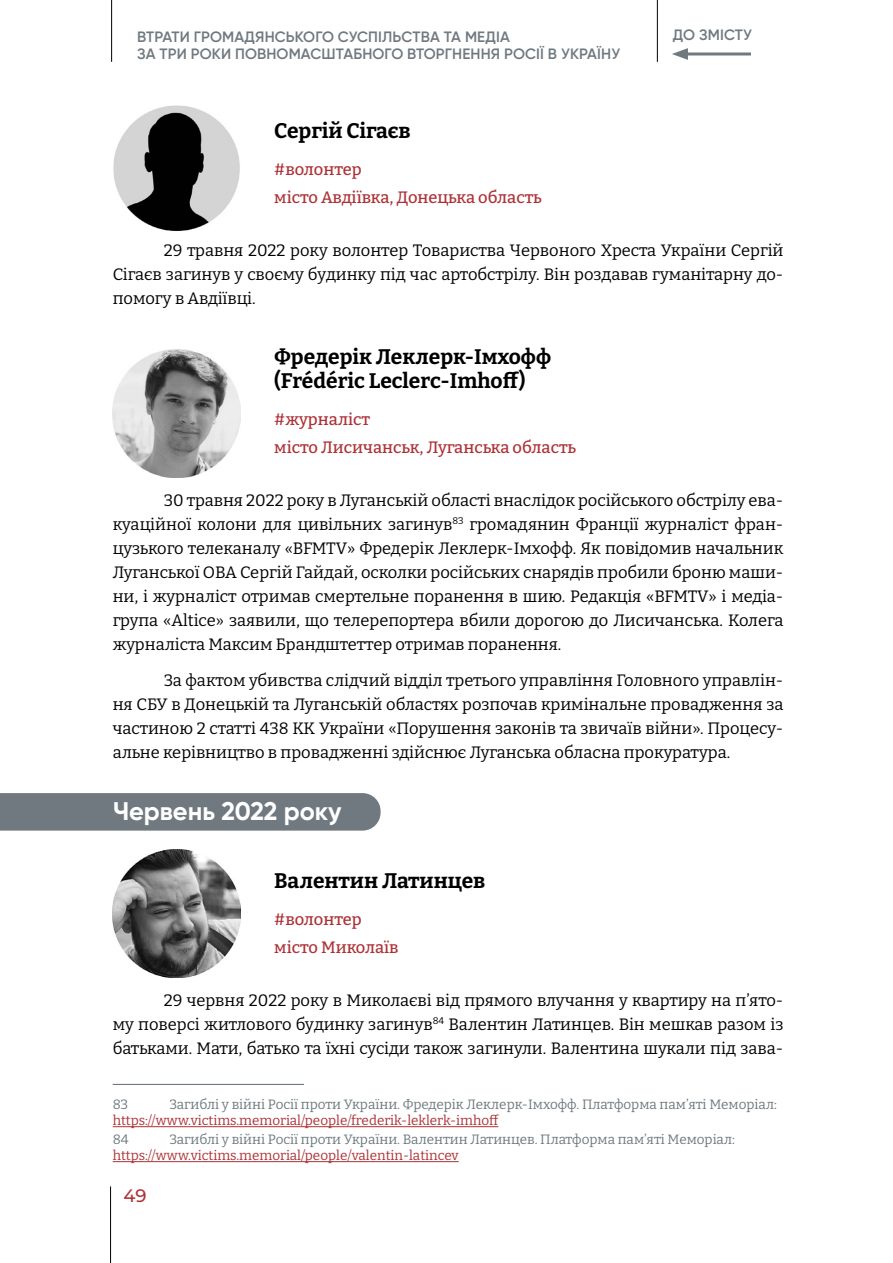
<style>
.page{position:relative;width:893px;height:1263px;background:#fff}
.page>*{position:absolute;margin:0;border:0;box-sizing:border-box;transform-origin:0 0}
.t1{font:700 25.5px "Gilroy";color:#fff}
.t2{font:700 21px/24px "Bitter";color:#000}
.t3{font:500 18px "Montserrat";color:#ad3237}
.t4{font:16.5px/24px "Bitter";color:#000;text-align:justify}
.t5{font:500 16.5px/28.2px "Bitter";color:#ad3237}
.t6{font:600 15px/16.5px "Gilroy";letter-spacing:.01em;color:#6f797f}
.t7{font:13.5px "Bitter";color:#6f797f}
.t8{font:13.5px "Bitter";color:#ad3237}
</style>
<div class="page">
<hr style="left:111px;top:0;width:1px;height:62px;background:#000">
<hr style="left:110px;top:1186px;width:1px;height:77px;background:#000">
<hr style="left:657px;top:0;width:1px;height:62px;background:#000">
<hr style="left:682px;top:53px;width:69px;height:3px;background:#6f797f">
<svg style="left:672px;top:48px;width:16px;height:12px"></svg>
<hr style="left:113px;top:1084px;width:191px;height:1px;background:#6f797f">
<hr style="left:113px;top:1126px;width:385px;height:1px;background:#ad3237">
<hr style="left:113px;top:1161px;width:346px;height:1px;background:#ad3237">
<img style="left:113px;top:350px;width:127px;height:127px">
<img style="left:113px;top:105px;width:127px;height:126px">
<img style="left:113px;top:849px;width:127px;height:128px">
<div style="left:0;top:793px;width:381px;height:38px;background:#6f797f"></div>
<p class="t6" style="left:137px;top:29px;width:484px">ВТРАТИ ГРОМАДЯНСЬКОГО СУСПІЛЬСТВА ТА МЕДІА<br>ЗА ТРИ РОКИ ПОВНОМАСШТАБНОГО ВТОРГНЕННЯ РОСІЇ В УКРАЇНУ</p>
<p class="t6" style="left:673px;top:27px;width:81px">ДО ЗМІСТУ</p>
<p class="t2" style="left:274px;top:118px;width:138px">Сергій Сігаєв</p>
<p class="t5" style="left:274px;top:155px;width:269px">#волонтер<br>місто Авдіївка, Донецька область</p>
<p class="t4" style="left:113px;top:237px;width:672px;text-indent:51px">29 травня 2022 року волонтер Товариства Червоного Хреста України Сергій Сігаєв загинув у своєму будинку під час артобстрілу. Він роздавав гуманітарну до&shy;помогу в Авдіївці.</p>
<p class="t2" style="left:274px;top:344px;width:278px">Фредерік Леклерк-Імхофф (Frédéric Leclerc-Imhoff)</p>
<p class="t5" style="left:274px;top:405px;width:303px">#журналіст<br>місто Лисичанськ, Луганська область</p>
<p class="t4" style="left:113px;top:487px;width:672px;text-indent:51px">30 травня 2022 року в Луганській області внаслідок російського обстрілу ева&shy;куаційної колони для цивільних загинув<sup>83</sup> громадянин Франції журналіст фран&shy;цузького телеканалу «BFMTV» Фредерік Леклерк-Імхофф. Як повідомив начальник Луганської ОВА Сергій Гайдай, осколки російських снарядів пробили броню маши&shy;ни, і журналіст отримав смертельне поранення в шию. Редакція «BFMTV» і медіа&shy;група «Altice» заявили, що телерепортера вбили дорогою до Лисичанська. Колега журналіста Максим Брандштеттер отримав поранення.</p>
<p class="t4" style="left:113px;top:668px;width:672px;text-indent:51px">За фактом убивства слідчий відділ третього управління Головного управлін&shy;ня СБУ в Донецькій та Луганській областях розпочав кримінальне провадження за частиною 2 статті 438 КК України «Порушення законів та звичаїв війни». Процесу&shy;альне керівництво в провадженні здійснює Луганська обласна прокуратура.</p>
<h1 class="t1" style="left:113px;top:795px;width:230px">Червень 2022 року</h1>
<p class="t2" style="left:274px;top:868px;width:213px">Валентин Латинцев</p>
<p class="t5" style="left:274px;top:905px;width:126px">#волонтер місто Миколаїв</p>
<p class="t4" style="left:113px;top:987px;width:672px;text-indent:51px">29 червня 2022 року в Миколаєві від прямого влучання у квартиру на п’ято&shy;му поверсі житлового будинку загинув<sup>84</sup> Валентин Латинцев. Він мешкав разом із батьками. Мати, батько та їхні сусіди також загинули. Валентина шукали під зава-</p>
<p class="t7" style="left:113px;top:1096px;width:17px">83</p>
<p class="t7" style="left:169px;top:1096px;width:609px">Загиблі у війні Росії проти України. Фредерік Леклерк-Імхофф. Платформа пам’яті Меморіал:</p>
<p class="t8" style="left:113px;top:1112px;width:388px">https://www.victims.memorial/people/frederik-leklerk-imhoff</p>
<p class="t7" style="left:113px;top:1131px;width:17px">84</p>
<p class="t7" style="left:169px;top:1131px;width:567px">Загиблі у війні Росії проти України. Валентин Латинцев. Платформа пам’яті Меморіал:</p>
<p class="t8" style="left:113px;top:1147px;width:348px">https://www.victims.memorial/people/valentin-latincev</p>
<p class="t3" style="left:124px;top:1183px;width:24px">49</p>
</div>
